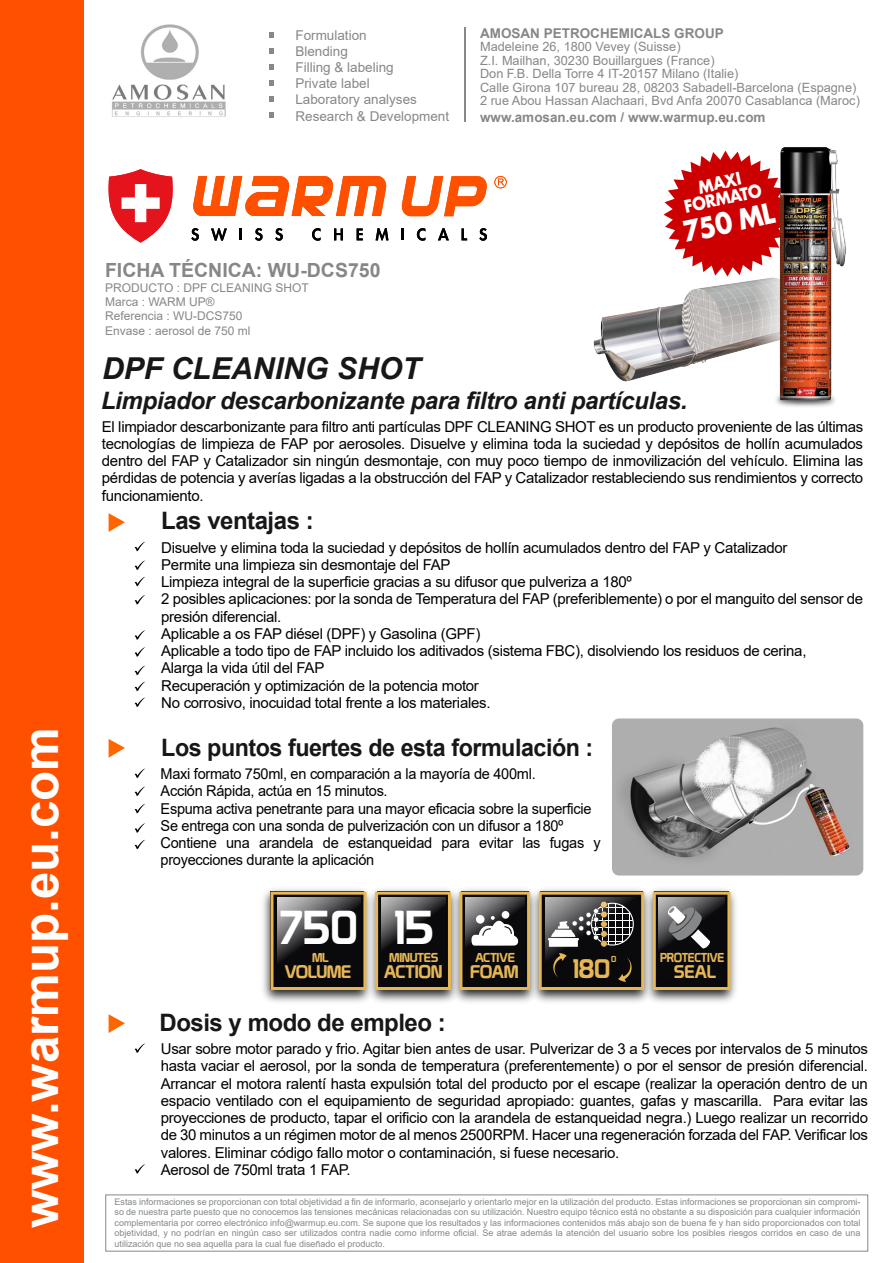
<style>
.page{position:relative;width:893px;height:1263px;background:#fff}
.page>*{position:absolute;margin:0;border:0;box-sizing:border-box;transform-origin:0 0}
.t1{font:700 49.2px "Arial";color:#fff}
.t2{font:46.35px "Prototype";color:#fff;scale:.95 1}
.t3{font:italic 700 30.15px "Arial";color:#19161a}
.t4{font:700 27.9px "Futura LT";color:#fff;scale:.9 1}
.t5{font:26.25px "Prototype";color:#e7b756}
.t6{font:700 24px "Arial";letter-spacing:-.02em;color:#19161a}
.t7{font:italic 700 24px "Arial";letter-spacing:-.015em;color:#19161a}
.t8{font:700 19.5px "Arial";color:#858789}
.t9{font:18px "Prototype";letter-spacing:-.02em;color:#e7b756}
.t10{font:17.7px "Prototype";letter-spacing:-.03em;color:#e7b756}
.t11{font:700 17.1px/15.8px "Futura LT";color:#fff;text-align:center;scale:.9 1}
.t12{font:15px/17.2px "Arial";letter-spacing:-.02em;color:#000}
.t13{font:13.5px/16.2px "Arial";color:#858789}
.t14{font:700 13.5px "Arial";color:#858789}
.t15{font:12.75px/13.5px "Arial";color:#858789}
.t16{font:12.6px "Prototype";letter-spacing:-.03em;color:#e7b756}
.t17{font:12.6px "Prototype";letter-spacing:-.03em;color:#e7b756;scale:.94 1}
.t18{font:12px/14.4px "Arial";color:#858789}
.t19{font:9px/10.5px "Arial";color:#858789;text-align:justify}
.t20{font:8.4px "Prototype";color:#e7b756}
</style>
<div class="page">
<img style="left:112px;top:24px;width:113px;height:93px">
<svg style="left:269px;top:33px;width:5px;height:5px"></svg>
<svg style="left:269px;top:49px;width:5px;height:5px"></svg>
<svg style="left:269px;top:65px;width:5px;height:5px"></svg>
<svg style="left:269px;top:81px;width:5px;height:5px"></svg>
<svg style="left:269px;top:97px;width:5px;height:5px"></svg>
<svg style="left:269px;top:113px;width:5px;height:5px"></svg>
<hr style="left:464px;top:27px;width:1px;height:95px;background:#858789">
<div style="left:0;top:0;width:83px;height:1263px;background:#ff5000"></div>
<svg style="left:664px;top:151px;width:108px;height:61px"></svg>
<img style="left:593px;top:212px;width:179px;height:170px">
<svg style="left:753px;top:275px;width:19px;height:69px"></svg>
<svg style="left:109px;top:513px;width:16px;height:19px"></svg>
<svg style="left:109px;top:739px;width:16px;height:19px"></svg>
<svg style="left:109px;top:1014px;width:16px;height:19px"></svg>
<svg style="left:401px;top:176px;width:86px;height:40px"></svg>
<svg style="left:193px;top:176px;width:194px;height:40px"></svg>
<svg style="left:191px;top:228px;width:8px;height:13px"></svg>
<svg style="left:211px;top:228px;width:16px;height:13px"></svg>
<svg style="left:240px;top:228px;width:2px;height:12px"></svg>
<svg style="left:255px;top:228px;width:8px;height:13px"></svg>
<svg style="left:275px;top:228px;width:8px;height:13px"></svg>
<svg style="left:312px;top:228px;width:9px;height:13px"></svg>
<svg style="left:334px;top:228px;width:9px;height:12px"></svg>
<svg style="left:357px;top:228px;width:6px;height:12px"></svg>
<svg style="left:376px;top:228px;width:12px;height:13px"></svg>
<svg style="left:401px;top:228px;width:3px;height:12px"></svg>
<svg style="left:417px;top:228px;width:8px;height:13px"></svg>
<svg style="left:438px;top:228px;width:11px;height:12px"></svg>
<svg style="left:462px;top:228px;width:5px;height:12px"></svg>
<svg style="left:479px;top:228px;width:8px;height:13px"></svg>
<svg style="left:494px;top:176px;width:13px;height:12px"></svg>
<svg style="left:108px;top:169px;width:65px;height:74px"></svg>
<svg style="left:135px;top:542px;width:10px;height:9px"></svg>
<svg style="left:135px;top:560px;width:10px;height:10px"></svg>
<svg style="left:135px;top:577px;width:10px;height:9px"></svg>
<svg style="left:135px;top:595px;width:10px;height:10px"></svg>
<svg style="left:135px;top:630px;width:10px;height:10px"></svg>
<svg style="left:135px;top:647px;width:10px;height:10px"></svg>
<svg style="left:135px;top:666px;width:10px;height:9px"></svg>
<svg style="left:135px;top:682px;width:10px;height:9px"></svg>
<svg style="left:135px;top:697px;width:10px;height:10px"></svg>
<svg style="left:135px;top:769px;width:10px;height:9px"></svg>
<svg style="left:135px;top:804px;width:10px;height:9px"></svg>
<svg style="left:135px;top:787px;width:10px;height:9px"></svg>
<svg style="left:135px;top:823px;width:10px;height:10px"></svg>
<svg style="left:135px;top:840px;width:10px;height:9px"></svg>
<svg style="left:135px;top:1043px;width:10px;height:10px"></svg>
<svg style="left:135px;top:1164px;width:10px;height:10px"></svg>
<img style="left:724px;top:344px;width:48px;height:38px">
<img style="left:612px;top:718px;width:251px;height:157px">
<img style="left:263px;top:889px;width:101px;height:113px">
<img style="left:364px;top:889px;width:85px;height:113px">
<img style="left:449px;top:889px;width:78px;height:113px">
<img style="left:527px;top:889px;width:114px;height:113px">
<img style="left:641px;top:889px;width:95px;height:113px">
<svg style="left:270px;top:892px;width:96px;height:98px;background:#5e4d2b"></svg>
<svg style="left:375px;top:892px;width:76px;height:98px;background:#6e5930"></svg>
<svg style="left:459px;top:892px;width:71px;height:98px;background:#6e5a33"></svg>
<svg style="left:277px;top:898px;width:83px;height:79px;background:#323234"></svg>
<svg style="left:381px;top:898px;width:64px;height:81px;background:#27272a"></svg>
<svg style="left:466px;top:898px;width:58px;height:81px"></svg>
<svg style="left:653px;top:892px;width:77px;height:98px;background:#4a443a"></svg>
<svg style="left:539px;top:892px;width:105px;height:98px;background:#524b40"></svg>
<img style="left:772px;top:147px;width:74px;height:260px">
<div style="left:105px;top:1194px;width:763px;height:57px;border:1px solid #858789"></div>
<h1 class="t1" style="left:6px;top:1228px;width:502px;rotate:-90deg">www.warmup.eu.com</h1>
<p class="t13" style="left:295px;top:27px;width:155px">Formulation<br>Blending<br>Filling &amp; labeling<br>Private label<br>Laboratory analyses<br>Research &amp; Development</p>
<p class="t14" style="left:480px;top:24px;width:245px">AMOSAN PETROCHEMICALS GROUP</p>
<p class="t15" style="left:480px;top:40px;width:381px">Madeleine 26, 1800 Vevey (Suisse)<br>Z.I. Mailhan, 30230 Bouillargues (France)<br>Don F.B. Della Torre 4 IT-20157 Milano (Italie)<br>Calle Girona 107 bureau 28, 08203 Sabadell-Barcelona (Espagne)<br>2 rue Abou Hassan Alachaari, Bvd Anfa 20070 Casablanca (Maroc)</p>
<p class="t14" style="left:480px;top:107px;width:287px">www.amosan.eu.com / www.warmup.eu.com</p>
<h3 class="t8" style="left:105px;top:257px;width:277px">FICHA TÉCNICA: WU-DCS750</h3>
<p class="t18" style="left:105px;top:280px;width:205px">PRODUCTO : DPF CLEANING SHOT<br>Marca : WARM UP®<br>Referencia : WU-DCS750<br>Envase : aerosol de 750 ml</p>
<h3 class="t3" style="left:102px;top:348px;width:320px">DPF CLEANING SHOT</h3>
<p class="t11" style="left:680px;top:183px;width:89px;rotate:-12deg">MAXI<br>FORMATO</p>
<h3 class="t4" style="left:679px;top:214px;width:105px;rotate:-12deg">750 ML</h3>
<h3 class="t7" style="left:101px;top:384px;width:588px">Limpiador descarbonizante para filtro anti partículas.</h3>
<p class="t12" style="left:102px;top:418px;width:763px;text-align:justify">El limpiador descarbonizante para filtro anti partículas DPF CLEANING SHOT es un producto proveniente de las últimas tecnologías de limpieza de FAP por aerosoles. Disuelve y elimina toda la suciedad y depósitos de hollín acumulados dentro del FAP y Catalizador sin ningún desmontaje, con muy poco tiempo de inmovilización del vehículo. Elimina las pérdidas de potencia y averías ligadas a la obstrucción del FAP y Catalizador restableciendo sus rendimientos y correcto funcionamiento.</p>
<h3 class="t6" style="left:161px;top:504px;width:154px">Las ventajas :</h3>
<p class="t12" style="left:161px;top:538px;width:703px">Disuelve y elimina toda la suciedad y depósitos de hollín acumulados dentro del FAP y Catalizador<br>Permite una limpieza sin desmontaje del FAP<br>Limpieza integral de la superficie gracias a su difusor que pulveriza a 180º<br>2 posibles aplicaciones: por la sonda de Temperatura del FAP (preferiblemente) o por el manguito del sensor de presión diferencial.<br>Aplicable a os FAP diésel (DPF) y Gasolina (GPF)<br>Aplicable a todo tipo de FAP incluido los aditivados (sistema FBC), disolviendo los residuos de cerina,<br>Alarga la vida útil del FAP<br>Recuperación y optimización de la potencia motor<br>No corrosivo, inocuidad total frente a los materiales.</p>
<h3 class="t6" style="left:161px;top:731px;width:434px">Los puntos fuertes de esta formulación :</h3>
<p class="t12" style="left:161px;top:765px;width:442px">Maxi formato 750ml, en comparación a la mayoría de 400ml.<br>Acción Rápida, actúa en 15 minutos.<br>Espuma activa penetrante para una mayor eficacia sobre la superficie Se entrega con una sonda de pulverización con un difusor a 180º Contiene una arandela de estanqueidad para evitar las fugas y proyecciones durante la aplicación</p>
<h2 class="t2" style="left:279px;top:899px;width:164px">750 15</h2>
<p class="t16" style="left:389px;top:950px;width:51px">MINUTES</p>
<p class="t16" style="left:475px;top:950px;width:41px">ACTIVE</p>
<p class="t17" style="left:660px;top:950px;width:70px">PROTECTIVE</p>
<p class="t16" style="left:312px;top:950px;width:18px">ML</p>
<p class="t20" style="left:611px;top:954px;width:7px">0</p>
<h3 class="t5" style="left:573px;top:953px;width:39px">180</h3>
<p class="t10" style="left:285px;top:961px;width:68px">VOLUME</p>
<p class="t9" style="left:384px;top:961px;width:61px">ACTION</p>
<p class="t9" style="left:470px;top:961px;width:50px">FOAM</p>
<p class="t9" style="left:674px;top:961px;width:44px">SEAL</p>
<h3 class="t6" style="left:160px;top:1006px;width:288px">Dosis y modo de empleo :</h3>
<p class="t12" style="left:161px;top:1040px;width:709px">Usar sobre motor parado y frio. Agitar bien antes de usar. Pulverizar de 3 a 5 veces por intervalos de 5 minutos hasta vaciar el aerosol, por la sonda de temperatura (preferentemente) o por el sensor de presión diferencial.<br>Arrancar el motora ralentí hasta expulsión total del producto por el escape (realizar la operación dentro de un espacio ventilado con el equipamiento de seguridad apropiado: guantes, gafas y mascarilla. Para evitar las proyecciones de producto, tapar el orificio con la arandela de estanqueidad negra.) Luego realizar un recorrido de 30 minutos a un régimen motor de al menos 2500RPM. Hacer una regeneración forzada del FAP. Verificar los valores. Eliminar código fallo motor o contaminación, si fuese necesario.<br>Aerosol de 750ml trata 1 FAP.</p>
<p class="t19" style="left:114px;top:1196px;width:748px">Estas informaciones se proporcionan con total objetividad a fin de informarlo, aconsejarlo y orientarlo mejor en la utilización del producto. Estas informaciones se proporcionan sin compromi&shy;so de nuestra parte puesto que no conocemos las tensiones mecánicas relacionadas con su utilización. Nuestro equipo técnico está no obstante a su disposición para cualquier información complementaria por correo electrónico info@warmup.eu.com. Se supone que los resultados y las informaciones contenidos más abajo son de buena fe y han sido proporcionados con total objetividad, y no podrían en ningún caso ser utilizados contra nadie como informe oficial. Se atrae además la atención del usuario sobre los posibles riesgos corridos en caso de una utilización que no sea aquella para la cual fue diseñado el producto.</p>
</div>
